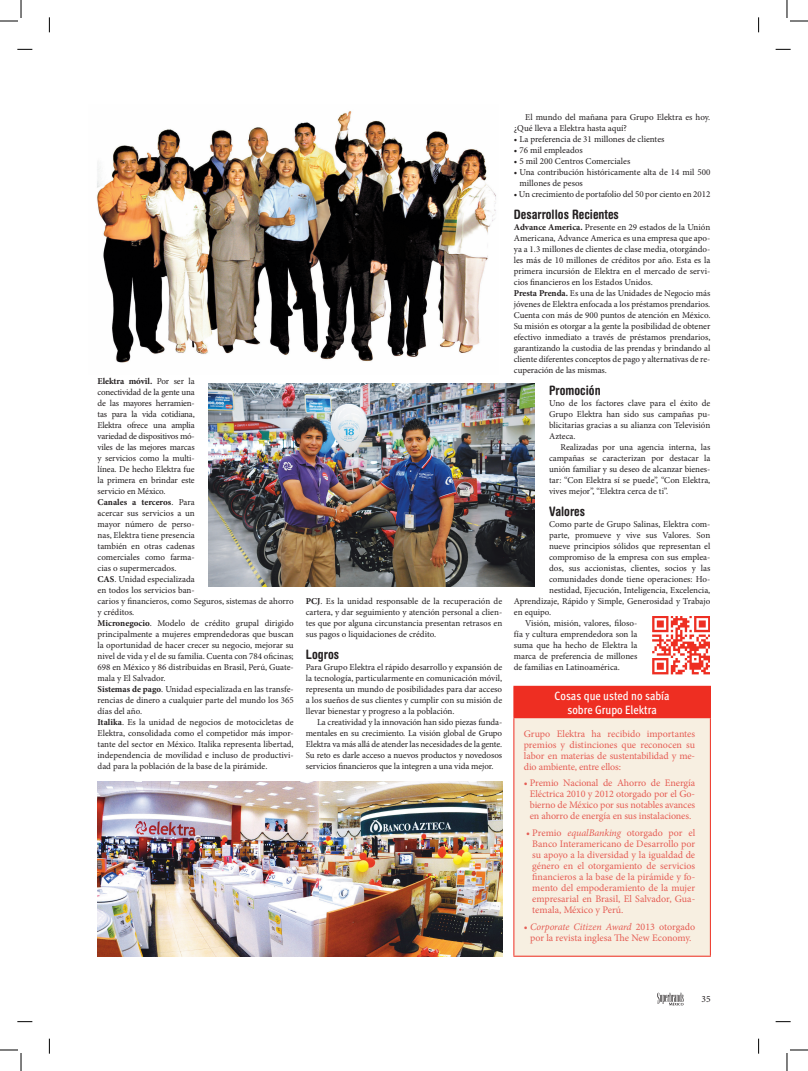
<style>
.page{position:relative;width:808px;height:1071px;background:#fff}
.page>*{position:absolute;margin:0;border:0;box-sizing:border-box;transform-origin:0 0}
.t1{font:700 condensed 13px "Helvetica Rounded";color:#231f20}
.t2{font:500 12px/14px "Meta Cond";color:#fff;text-align:center}
.t3{font:10px/11px "Minion Pro";letter-spacing:-.01em;color:#e55d54;text-align:justify}
.t4{font:9.5px "Minion Pro";color:#231f20}
.t5{font:9px/11px "Minion Pro";letter-spacing:-.005em;color:#231f20;text-align:justify}
.s1{font-weight:700}
.s2{font-style:italic}
</style>
<div class="page">
<svg style="left:657px;top:993px;width:26px;height:12px"></svg>
<img style="left:97px;top:111px;width:399px;height:252px">
<div style="left:513px;top:686px;width:197px;height:271px;background:#f7efe1"></div>
<div style="left:513px;top:686px;width:197px;height:32px;background:#ee2e22"></div>
<hr style="left:513px;top:718px;width:1px;height:238px;background:#ee2e22">
<hr style="left:709px;top:718px;width:1px;height:238px;background:#ee2e22">
<hr style="left:513px;top:956px;width:197px;height:1px;background:#ee2e22">
<img style="left:652px;top:616px;width:57px;height:58px">
<img style="left:209px;top:383px;width:326px;height:203px">
<img style="left:98px;top:782px;width:404px;height:175px">
<svg style="left:17px;top:49px;width:15px;height:1px"></svg>
<svg style="left:775px;top:49px;width:15px;height:1px"></svg>
<svg style="left:17px;top:1021px;width:15px;height:1px"></svg>
<svg style="left:775px;top:1021px;width:15px;height:1px"></svg>
<svg style="left:49px;top:17px;width:1px;height:15px"></svg>
<svg style="left:49px;top:1039px;width:1px;height:15px"></svg>
<svg style="left:758px;top:17px;width:1px;height:15px"></svg>
<svg style="left:758px;top:1039px;width:1px;height:15px"></svg>
<svg style="left:0;top:0;width:22px;height:22px"></svg>
<svg style="left:0;top:1049px;width:22px;height:22px"></svg>
<svg style="left:786px;top:0;width:21px;height:22px"></svg>
<svg style="left:786px;top:1049px;width:21px;height:22px"></svg>
<p class="t5" style="left:97px;top:376px;width:198px;text-align:left"><span class="s1">Elektra móvil.</span> Por ser la<br>conectividad de la gente una<br>de las mayores herramien-<br>tas para la vida cotidiana,<br>Elektra ofrece una amplia<br>variedad de dispositivos mó-<br>viles de las mejores marcas<br>y servicios como la multi-<br>línea. De hecho Elektra fue<br>la primera en brindar este<br>servicio en México.<br><span class="s1">Canales a terceros</span>. Para<br>acercar sus servicios a un<br>mayor número de perso-<br>nas, Elektra tiene presencia<br>también en otras cadenas<br>comerciales como farma-<br>cias o supermercados.<br><span class="s1">CAS</span>. Unidad especializada<br>en todos los servicios ban-<br>carios y financieros, como Seguros, sistemas de ahorro y créditos.<br><span class="s1">Micronegocio</span>. Modelo de crédito grupal dirigido principalmente a mujeres emprendedoras que buscan la oportunidad de hacer crecer su negocio, mejorar su nivel de vida y el de su familia. Cuenta con 784 oficinas; 698 en México y 86 distribuidas en Brasil, Perú, Guate&shy;mala y El Salvador.<br><span class="s1">Sistemas de pago</span>. Unidad especializada en las transfe&shy;rencias de dinero a cualquier parte del mundo los 365 días del año.<br><span class="s1">Italika</span>. Es la unidad de negocios de motocicletas de Elektra, consolidada como el competidor más impor&shy;tante del sector en México. Italika representa libertad, independencia de movilidad e incluso de productivi&shy;dad para la población de la base de la pirámide.</p>
<p class="t5" style="left:306px;top:596px;width:198px"><span class="s1">PCJ</span>. Es la unidad responsable de la recuperación de cartera, y dar seguimiento y atención personal a clien&shy;tes que por alguna circunstancia presentan retrasos en sus pagos o liquidaciones de crédito.</p>
<h1 class="t1" style="left:306px;top:646px;width:35px">Logros</h1>
<p class="t5" style="left:306px;top:662px;width:198px">Para Grupo Elektra el rápido desarrollo y expansión de la tecnología, particularmente en comunicación móvil, representa un mundo de posibilidades para dar acceso a los sueños de sus clientes y cumplir con su misión de llevar bienestar y progreso a la población.</p>
<p class="t5" style="left:306px;top:717px;width:198px;text-indent:11px">La creatividad y la innovación han sido piezas funda&shy;mentales en su crecimiento. La visión global de Grupo Elektra va más allá de atender las necesidades de la gente.<br>Su reto es darle acceso a nuevos productos y novedosos servicios financieros que la integren a una vida mejor.</p>
<p class="t5" style="left:513px;top:112px;width:198px;text-indent:11px">El mundo del mañana para Grupo Elektra es hoy. ¿Qué lleva a Elektra hasta aquí?</p>
<p class="t5" style="left:513px;top:134px;width:152px">• La preferencia de 31 millones de clientes</p>
<p class="t5" style="left:513px;top:145px;width:70px">• 76 mil empleados</p>
<p class="t5" style="left:513px;top:156px;width:118px">• 5 mil 200 Centros Comerciales</p>
<p class="t5" style="left:519px;top:167px;width:192px;text-indent:-6px">• Una contribución históricamente alta de 14 mil 500 millones de pesos</p>
<p class="t5" style="left:513px;top:189px;width:198px">• Un crecimiento de portafolio del 50 por ciento en 2012</p>
<h1 class="t1" style="left:513px;top:206px;width:106px">Desarrollos Recientes</h1>
<p class="t5" style="left:513px;top:222px;width:198px;text-align:left"><span class="s1">Advance America.</span> Presente en 29 estados de la Unión Americana, Advance America es una empresa que apo&shy;ya a 1.3 millones de clientes de clase media, otorgándo&shy;les más de 10 millones de créditos por año. Esta es la primera incursión de Elektra en el mercado de servi&shy;cios financieros en los Estados Unidos.<br><span class="s1">Presta Prenda.</span> Es una de las Unidades de Negocio más jóvenes de Elektra enfocada a los préstamos prendarios.<br>Cuenta con más de 900 puntos de atención en México.<br>Su misión es otorgar a la gente la posibilidad de obtener efectivo inmediato a través de préstamos prendarios, garantizando la custodia de las prendas y brindando al cliente diferentes conceptos de pago y alternativas de re&shy;cuperación de las mismas.</p>
<h1 class="t1" style="left:549px;top:382px;width:53px">Promoción</h1>
<p class="t5" style="left:549px;top:398px;width:163px">Uno de los factores clave para el éxito de Grupo Elektra han sido sus campañas pu&shy;blicitarias gracias a su alianza con Televisión Azteca.</p>
<p class="t5" style="left:549px;top:442px;width:163px;text-indent:11px">Realizadas por una agencia interna, las campañas se caracterizan por destacar la unión familiar y su deseo de alcanzar bienes&shy;tar: “Con Elektra sí se puede”, “Con Elektra, vives mejor”, “Elektra cerca de ti”.</p>
<h1 class="t1" style="left:549px;top:503px;width:37px">Valores</h1>
<p class="t5" style="left:549px;top:519px;width:163px">Como parte de Grupo Salinas, Elektra com-</p>
<p class="t5" style="left:549px;top:530px;width:163px">parte, promueve y vive sus Valores. Son</p>
<p class="t5" style="left:549px;top:541px;width:163px">nueve principios sólidos que representan el</p>
<p class="t5" style="left:549px;top:552px;width:163px">compromiso de la empresa con sus emplea-</p>
<p class="t5" style="left:549px;top:563px;width:163px">dos, sus accionistas, clientes, socios y las</p>
<p class="t5" style="left:549px;top:574px;width:163px">comunidades donde tiene operaciones: Ho-</p>
<p class="t5" style="left:549px;top:585px;width:163px">nestidad, Ejecución, Inteligencia, Excelencia,</p>
<p class="t5" style="left:513px;top:596px;width:198px">Aprendizaje, Rápido y Simple, Generosidad y Trabajo</p>
<p class="t5" style="left:513px;top:607px;width:39px">en equipo.</p>
<p class="t5" style="left:525px;top:618px;width:114px">Visión, misión, valores, filoso-</p>
<p class="t5" style="left:513px;top:629px;width:125px">fía y cultura emprendedora son la</p>
<p class="t5" style="left:513px;top:640px;width:125px">suma que ha hecho de Elektra la</p>
<p class="t5" style="left:513px;top:651px;width:125px">marca de preferencia de millones</p>
<p class="t5" style="left:513px;top:662px;width:107px">de familias en Latinoamérica.</p>
<h2 class="t2" style="left:554px;top:688px;width:116px">Cosas que usted no sabía sobre Grupo Elektra</h2>
<p class="t3" style="left:523px;top:728px;width:173px">Grupo Elektra ha recibido importantes premios y distinciones que reconocen su labor en materias de sustentabilidad y me&shy;dio ambiente, entre ellos:</p>
<p class="t3" style="left:523px;top:778px;width:173px;text-align:center">• Premio Nacional de Ahorro de Energía Eléctrica 2010 y 2012 otorgado por el Go&shy;bierno de México por sus notables avances en ahorro de energía en sus instalaciones.</p>
<p class="t3" style="left:532px;top:827px;width:164px;text-indent:-6px">• Premio <span class="s2">equalBanking</span> otorgado por el Banco Interamericano de Desarrollo por su apoyo a la diversidad y la igualdad de género en el otorgamiento de servicios financieros a la base de la pirámide y fo&shy;mento del empoderamiento de la mujer empresarial en Brasil, El Salvador, Gua&shy;temala, México y Perú.</p>
<p class="t3" style="left:523px;top:921px;width:173px;text-align:center">• <span class="s2">Corporate Citizen Award</span> 2013 otorgado por la revista inglesa The New Economy.</p>
<p class="t4" style="left:701px;top:993px;width:11px">35</p>
</div>
